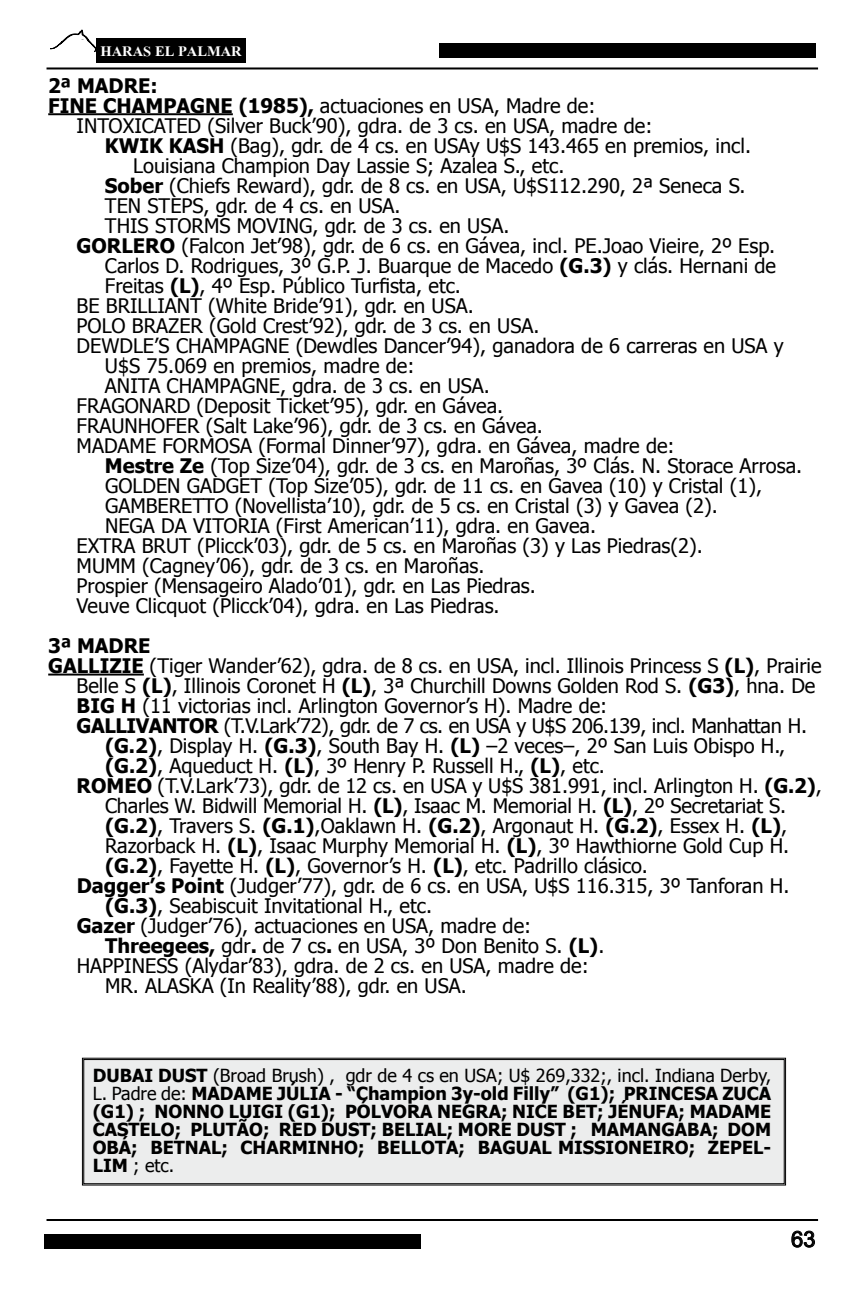
<style>
.page{position:relative;width:868px;height:1299px;background:#fff}
.page>*{position:absolute;margin:0;border:0;box-sizing:border-box;transform-origin:0 0}
.t1{font:700 22px "Angsana UPC";color:#fff}
.t2{font:22px "Arial";color:#000}
.t3{font:20px "Tahoma";color:#000}
.t4{font:20px "Tahoma";letter-spacing:-.02em;color:#000}
.t5{font:700 20px "Tahoma";color:#000}
.t6{font:700 18px/18px "Tahoma";color:#000;text-align:justify}
.s1{font-weight:700}
.s2{font-weight:400}
</style>
<div class="page">
<div style="left:44px;top:1233px;width:376px;height:15px;background:#000"></div>
<div style="left:439px;top:44px;width:376px;height:14px;background:#000"></div>
<hr style="left:46px;top:1218px;width:772px;height:2px;background:#000">
<hr style="left:46px;top:67px;width:772px;height:2px;background:#000">
<svg style="left:791px;top:1230px;width:24px;height:17px"></svg>
<div style="left:82px;top:1057px;width:703px;height:128px;background:#eceded"></div>
<div style="left:83px;top:1058px;width:701px;height:126px;border:1px solid #000"></div>
<hr style="left:48px;top:113px;width:185px;height:2px;background:#000">
<hr style="left:48px;top:673px;width:96px;height:2px;background:#000">
<div style="left:97px;top:38px;width:149px;height:24px;background:#000"></div>
<svg style="left:50px;top:29px;width:47px;height:24px"></svg>
<p class="t1" style="left:100px;top:34px;width:143px">HARAS EL PALMAR</p>
<p class="t5" style="left:48px;top:71px;width:111px">2ª MADRE:</p>
<p class="t3" style="left:48px;top:92px;width:548px"><span class="s1">FINE CHAMPAGNE (1985),</span> actuaciones en USA, Madre de:</p>
<p class="t3" style="left:77px;top:112px;width:577px">INTOXICATED (Silver Buck’90), gdra. de 3 cs. en USA, madre de:</p>
<p class="t3" style="left:105px;top:132px;width:647px"><span class="s1">KWIK KASH</span> (Bag), gdr. de 4 cs. en USAy U$S 143.465 en premios, incl.</p>
<p class="t3" style="left:133px;top:152px;width:432px">Louisiana Champion Day Lassie S; Azalea S., etc.</p>
<p class="t3" style="left:105px;top:172px;width:642px"><span class="s1">Sober</span> (Chiefs Reward), gdr. de 8 cs. en USA, U$S112.290, 2ª Seneca S.</p>
<p class="t3" style="left:105px;top:192px;width:297px">TEN STEPS, gdr. de 4 cs. en USA.</p>
<p class="t3" style="left:105px;top:212px;width:406px">THIS STORMS MOVING, gdr. de 3 cs. en USA.</p>
<p class="t3" style="left:77px;top:232px;width:700px"><span class="s1">GORLERO</span> (Falcon Jet’98), gdr. de 6 cs. en Gávea, incl. PE.Joao Vieire, 2º Esp.</p>
<p class="t3" style="left:105px;top:252px;width:672px">Carlos D. Rodrigues, 3º G.P. J. Buarque de Macedo <span class="s1">(G.3)</span> y clás. Hernani de</p>
<p class="t3" style="left:105px;top:272px;width:357px">Freitas <span class="s1">(L)</span>, 4º Esp. Público Turfista, etc.</p>
<p class="t3" style="left:77px;top:292px;width:398px">BE BRILLIANT (White Bride’91), gdr. en USA.</p>
<p class="t3" style="left:77px;top:312px;width:464px">POLO BRAZER (Gold Crest’92), gdr. de 3 cs. en USA.</p>
<p class="t3" style="left:77px;top:332px;width:708px">DEWDLE’S CHAMPAGNE (Dewdles Dancer’94), ganadora de 6 carreras en USA y</p>
<p class="t3" style="left:105px;top:352px;width:311px">U$S 75.069 en premios, madre de:</p>
<p class="t3" style="left:105px;top:372px;width:386px">ANITA CHAMPAGNE, gdra. de 3 cs. en USA.</p>
<p class="t3" style="left:77px;top:392px;width:428px">FRAGONARD (Deposit Ticket’95), gdr. en Gávea.</p>
<p class="t3" style="left:77px;top:412px;width:468px">FRAUNHOFER (Salt Lake’96), gdr. de 3 cs. en Gávea.</p>
<p class="t3" style="left:77px;top:432px;width:599px">MADAME FORMOSA (Formal Dinner’97), gdra. en Gávea, madre de:</p>
<p class="t3" style="left:105px;top:452px;width:698px"><span class="s1">Mestre Ze</span> (Top Size’04), gdr. de 3 cs. en Maroñas, 3º Clás. N. Storace Arrosa.</p>
<p class="t3" style="left:105px;top:472px;width:658px">GOLDEN GADGET (Top Size’05), gdr. de 11 cs. en Gavea (10) y Cristal (1),</p>
<p class="t3" style="left:105px;top:492px;width:614px">GAMBERETTO (Novellista’10), gdr. de 5 cs. en Cristal (3) y Gavea (2).</p>
<p class="t3" style="left:105px;top:512px;width:492px">NEGA DA VITORIA (First American’11), gdra. en Gavea.</p>
<p class="t3" style="left:77px;top:532px;width:627px">EXTRA BRUT (Plicck’03), gdr. de 5 cs. en Maroñas (3) y Las Piedras(2).</p>
<p class="t3" style="left:77px;top:552px;width:409px">MUMM (Cagney’06), gdr. de 3 cs. en Maroñas.</p>
<p class="t3" style="left:77px;top:572px;width:461px">Prospier (Mensageiro Alado’01), gdr. en Las Piedras.</p>
<p class="t3" style="left:77px;top:592px;width:424px">Veuve Clicquot (Plicck’04), gdra. en Las Piedras.</p>
<p class="t5" style="left:48px;top:631px;width:104px">3ª MADRE</p>
<p class="t3" style="left:48px;top:652px;width:774px"><span class="s1">GALLIZIE</span> (Tiger Wander’62), gdra. de 8 cs. en USA, incl. Illinois Princess S <span class="s1">(L)</span>, Prairie</p>
<p class="t3" style="left:77px;top:672px;width:740px">Belle S <span class="s1">(L)</span>, Illinois Coronet H <span class="s1">(L)</span>, 3ª Churchill Downs Golden Rod S. <span class="s1">(G3)</span>, hna. De</p>
<p class="t3" style="left:77px;top:692px;width:532px"><span class="s1">BIG H</span> (11 victorias incl. Arlington Governor’s H). Madre de:</p>
<p class="t4" style="left:77px;top:712px;width:732px"><span class="s1">GALLIVANTOR</span> (T.V.Lark’72), gdr. de 7 cs. en USA y U$S 206.139, incl. Manhattan H.</p>
<p class="t3" style="left:105px;top:732px;width:681px"><span class="s1">(G.2)</span>, Display H. <span class="s1">(G.3)</span>, South Bay H. <span class="s1">(L)</span> –2 veces–, 2º San Luis Obispo H.,</p>
<p class="t3" style="left:105px;top:752px;width:501px"><span class="s1">(G.2)</span>, Aqueduct H. <span class="s1">(L)</span>, 3º Henry P. Russell H., <span class="s1">(L)</span>, etc.</p>
<p class="t3" style="left:77px;top:772px;width:746px"><span class="s1">ROMEO</span> (T.V.Lark’73), gdr. de 12 cs. en USA y U$S 381.991, incl. Arlington H. <span class="s1">(G.2)</span>,</p>
<p class="t3" style="left:105px;top:792px;width:682px">Charles W. Bidwill Memorial H. <span class="s1">(L)</span>, Isaac M. Memorial H. <span class="s1">(L)</span>, 2º Secretariat S.</p>
<p class="t3" style="left:105px;top:812px;width:683px"><span class="s1">(G.2)</span>, Travers S. <span class="s1">(G.1)</span>,Oaklawn H. <span class="s1">(G.2)</span>, Argonaut H. <span class="s1">(G.2)</span>, Essex H. <span class="s1">(L)</span>,</p>
<p class="t3" style="left:105px;top:832px;width:685px">Razorback H. <span class="s1">(L)</span>, Isaac Murphy Memorial H. <span class="s1">(L)</span>, 3º Hawthiorne Gold Cup H.</p>
<p class="t3" style="left:105px;top:852px;width:544px"><span class="s1">(G.2)</span>, Fayette H. <span class="s1">(L)</span>, Governor’s H. <span class="s1">(L)</span>, etc. Padrillo clásico.</p>
<p class="t3" style="left:77px;top:872px;width:714px"><span class="s1">Dagger’s Point</span> (Judger’77), gdr. de 6 cs. en USA, U$S 116.315, 3º Tanforan H.</p>
<p class="t3" style="left:105px;top:892px;width:328px"><span class="s1">(G.3)</span>, Seabiscuit Invitational H., etc.</p>
<p class="t3" style="left:77px;top:912px;width:456px"><span class="s1">Gazer</span> (Judger’76), actuaciones en USA, madre de:</p>
<p class="t3" style="left:105px;top:932px;width:500px"><span class="s1">Threegees,</span> gdr<span class="s1">.</span> de 7 cs<span class="s1">.</span> en USA, 3º Don Benito S. <span class="s1">(L)</span>.</p>
<p class="t3" style="left:77px;top:952px;width:513px">HAPPINESS (Alydar’83), gdra. de 2 cs. en USA, madre de:</p>
<p class="t3" style="left:105px;top:972px;width:363px">MR. ALASKA (In Reality’88), gdr. en USA.</p>
<p class="t6" style="left:93px;top:1065px;width:680px">DUBAI DUST <span class="s2">(Broad Brush) , gdr de 4 cs en USA; U$ 269,332;, incl. Indiana Derby, L. Padre de:</span> MADAME JÚLIA - “Champion 3y-old Filly” (G1); PRINCESA ZUCA (G1) ; NONNO LUIGI (G1); PÓLVORA NEGRA; NICE BET; JÉNUFA; MADAME CASTELO; PLUTÃO; RED DUST; BELIAL; MORE DUST ; MAMANGABA; DOM OBÁ; BETNAL; CHARMINHO; BELLOTA; BAGUAL MISSIONEIRO; ZEPEL-LIM <span class="s2">; etc.</span></p>
<p class="t2" style="left:791px;top:1224px;width:26px">63</p>
</div>
